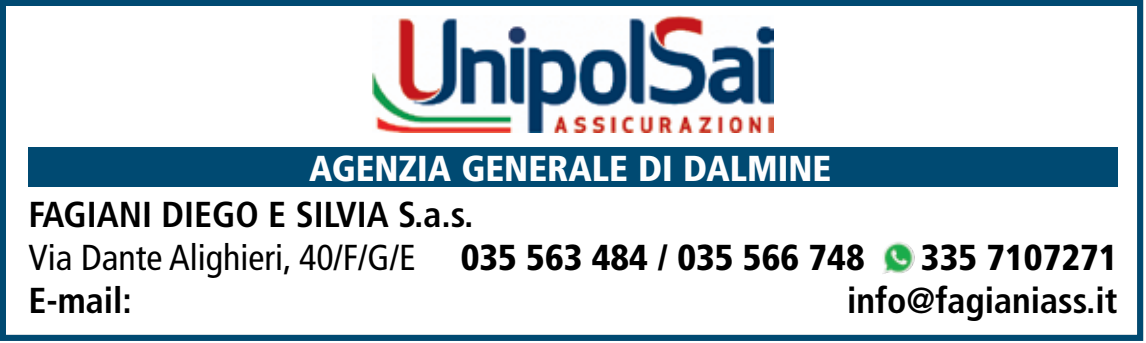
<style>
.page{position:relative;width:1146px;height:343px;background:#fff}
.page>*{position:absolute;margin:0;border:0;box-sizing:border-box;transform-origin:0 0}
.t1{font:condensed 36px/43.2px "Frutiger LT Std";color:#000}
.t2{font:700 condensed 36px "Frutiger LT Std";color:#000}
.t3{font:900 condensed 36px "Frutiger LT Std";color:#fefefe}
.t4{font:900 condensed 36px "Frutiger LT Std";color:#000}
.s1{font-weight:700}
.s2{font-weight:900}
</style>
<div class="page">
<div style="left:28px;top:147px;width:1089px;height:40px;background:#004a72"></div>
<img style="left:372px;top:16px;width:401px;height:117px">
<img style="left:882px;top:242px;width:32px;height:32px">
<div style="left:0;top:0;width:1142px;height:340px;border:6px solid #004a72"></div>
<p class="t3" style="left:309px;top:146px;width:523px">AGENZIA GENERALE DI DALMINE</p>
<p class="t1" style="left:28px;top:193px;width:837px"><span class="s1">FAGIANI DIEGO E SILVIA S.a.s.<br></span>Via Dante Alighieri, 40/F/G/E <span class="s2">035 563 484 / 035 566 748</span></p>
<p class="t4" style="left:920px;top:235px;width:198px">335 7107271</p>
<p class="t2" style="left:28px;top:279px;width:105px">E-mail:</p>
<p class="t2" style="left:847px;top:279px;width:272px">info@fagianiass.it</p>
</div>
